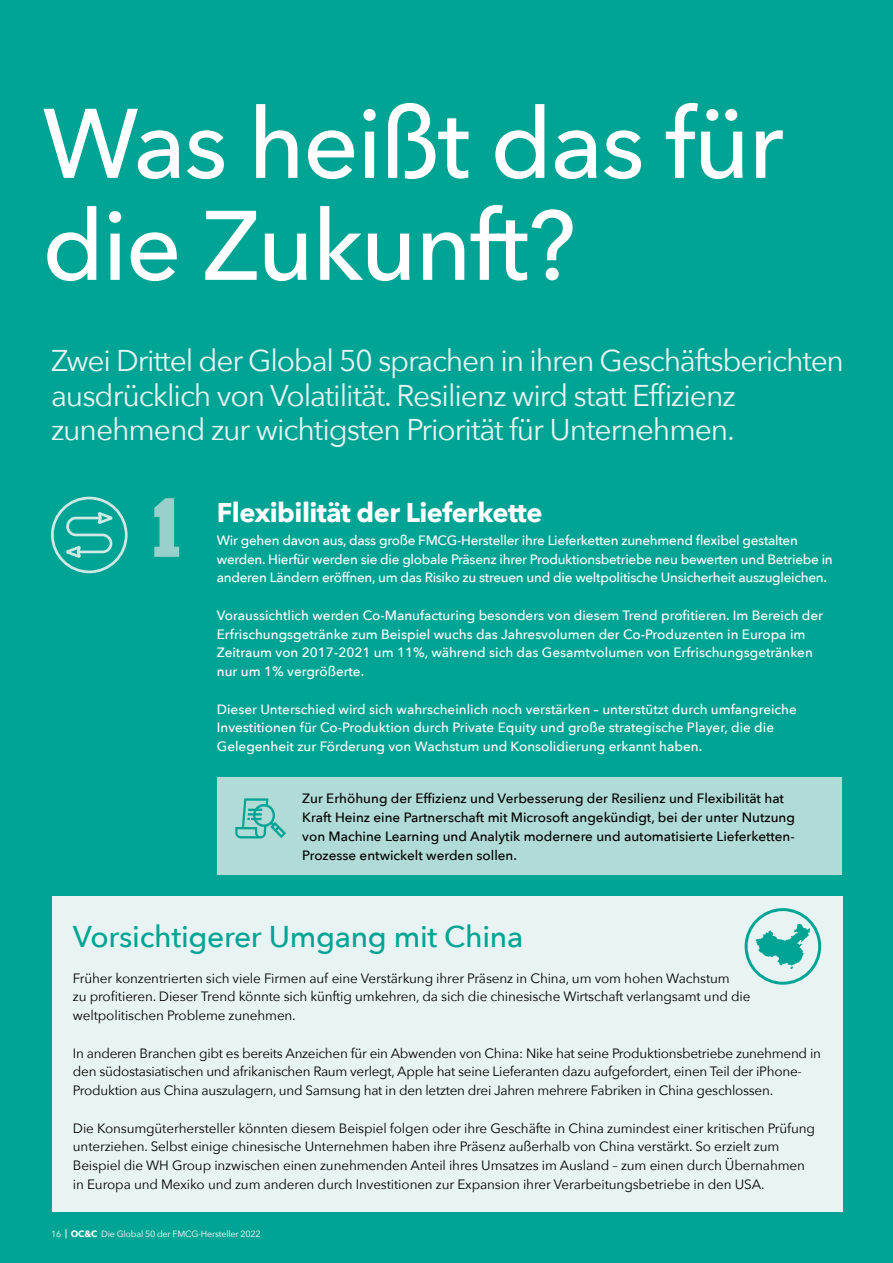
<style>
.page{position:relative;width:893px;height:1263px;background:#00a494}
.page>*{position:absolute;margin:0;border:0;box-sizing:border-box;transform-origin:0 0}
.t1{font:500 97.5px/102px "Avenir Next";letter-spacing:-.02em;color:#fff}
.t2{font:900 90px "Amplitude Comp";color:#98d1cb}
.t3{font:30px/34.5px "Avenir Next";letter-spacing:-.035em;color:#e8f4f3}
.t4{font:500 30px "Avenir Next";letter-spacing:-.01em;color:#00a494}
.t5{font:700 27px "Avenir Next";letter-spacing:-.02em;color:#fff}
.t6{font:13.5px/18.8px "Avenir Next";letter-spacing:-.01em;color:#000}
.t7{font:500 13.5px/18.8px "Avenir Next";color:#fff}
.t8{font:500 13.5px/18.8px "Avenir Next";letter-spacing:-.02em;color:#fff}
.t9{font:500 13.5px/18.8px "Avenir Next";color:#000}
.t10{font:9px "Avenir Next";letter-spacing:-.025em;color:#fff}
.s1{font-weight:700}
</style>
<div class="page">
<div style="left:52px;top:896px;width:790px;height:316px;background:#e8f4f3"></div>
<svg style="left:51px;top:497px;width:77px;height:76px"></svg>
<svg style="left:745px;top:908px;width:76px;height:77px"></svg>
<div style="left:217px;top:777px;width:625px;height:98px;background:#b0dbd6"></div>
<svg style="left:235px;top:798px;width:51px;height:40px"></svg>
<h1 class="t1" style="left:43px;top:90px;width:743px">Was heißt das für die Zukunft?</h1>
<h3 class="t3" style="left:51px;top:342px;width:794px">Zwei Drittel der Global 50 sprachen in ihren Geschäftsberichten ausdrücklich von Volatilität. Resilienz wird statt Effizienz zunehmend zur wichtigsten Priorität für Unternehmen.</h3>
<h2 class="t2" style="left:153px;top:479px;width:29px">1</h2>
<h3 class="t5" style="left:217px;top:489px;width:327px">Flexibilität der Lieferkette</h3>
<p class="t8" style="left:217px;top:530px;width:617px">Wir gehen davon aus, dass große FMCG-Hersteller ihre Lieferketten zunehmend flexibel gestalten werden. Hierfür werden sie die globale Präsenz ihrer Produktionsbetriebe neu bewerten und Betriebe in anderen Ländern eröffnen, um das Risiko zu streuen und die weltpolitische Unsicherheit auszugleichen.</p>
<p class="t7" style="left:217px;top:605px;width:608px">Voraussichtlich werden Co-Manufacturing besonders von diesem Trend profitieren. Im Bereich der Erfrischungsgetränke zum Beispiel wuchs das Jahresvolumen der Co-Produzenten in Europa im Zeitraum von 2017-2021 um 11%, während sich das Gesamtvolumen von Erfrischungsgetränken nur um 1% vergrößerte.</p>
<p class="t7" style="left:217px;top:699px;width:581px">Dieser Unterschied wird sich wahrscheinlich noch verstärken – unterstützt durch umfangreiche<br>Investitionen für Co-Produktion durch Private Equity und große strategische Player, die die<br>Gelegenheit zur Förderung von Wachstum und Konsolidierung erkannt haben.</p>
<p class="t9" style="left:302px;top:789px;width:494px">Zur Erhöhung der Effizienz und Verbesserung der Resilienz und Flexibilität hat Kraft Heinz eine Partnerschaft mit Microsoft angekündigt, bei der unter Nutzung von Machine Learning und Analytik modernere und automatisierte Lieferketten-Prozesse entwickelt werden sollen.</p>
<h3 class="t4" style="left:73px;top:911px;width:452px">Vorsichtigerer Umgang mit China</h3>
<p class="t6" style="left:73px;top:968px;width:679px">Früher konzentrierten sich viele Firmen auf eine Verstärkung ihrer Präsenz in China, um vom hohen Wachstum<br>zu profitieren. Dieser Trend könnte sich künftig umkehren, da sich die chinesische Wirtschaft verlangsamt und die weltpolitischen Probleme zunehmen.</p>
<p class="t6" style="left:73px;top:1043px;width:749px">In anderen Branchen gibt es bereits Anzeichen für ein Abwenden von China: Nike hat seine Produktionsbetriebe zunehmend in den südostasiatischen und afrikanischen Raum verlegt, Apple hat seine Lieferanten dazu aufgefordert, einen Teil der iPhone-<br>Produktion aus China auszulagern, und Samsung hat in den letzten drei Jahren mehrere Fabriken in China geschlossen.</p>
<p class="t6" style="left:73px;top:1118px;width:743px">Die Konsumgüterhersteller könnten diesem Beispiel folgen oder ihre Geschäfte in China zumindest einer kritischen Prüfung unterziehen. Selbst einige chinesische Unternehmen haben ihre Präsenz außerhalb von China verstärkt. So erzielt zum Beispiel die WH Group inzwischen einen zunehmenden Anteil ihres Umsatzes im Ausland – zum einen durch Übernahmen in Europa und Mexiko und zum anderen durch Investitionen zur Expansion ihrer Verarbeitungsbetriebe in den USA.</p>
<p class="t10" style="left:51px;top:1227px;width:211px">16 <sup>|</sup> <span class="s1">OC&amp;C</span> Die Global 50 der FMCG-Hersteller 2022</p>
</div>
